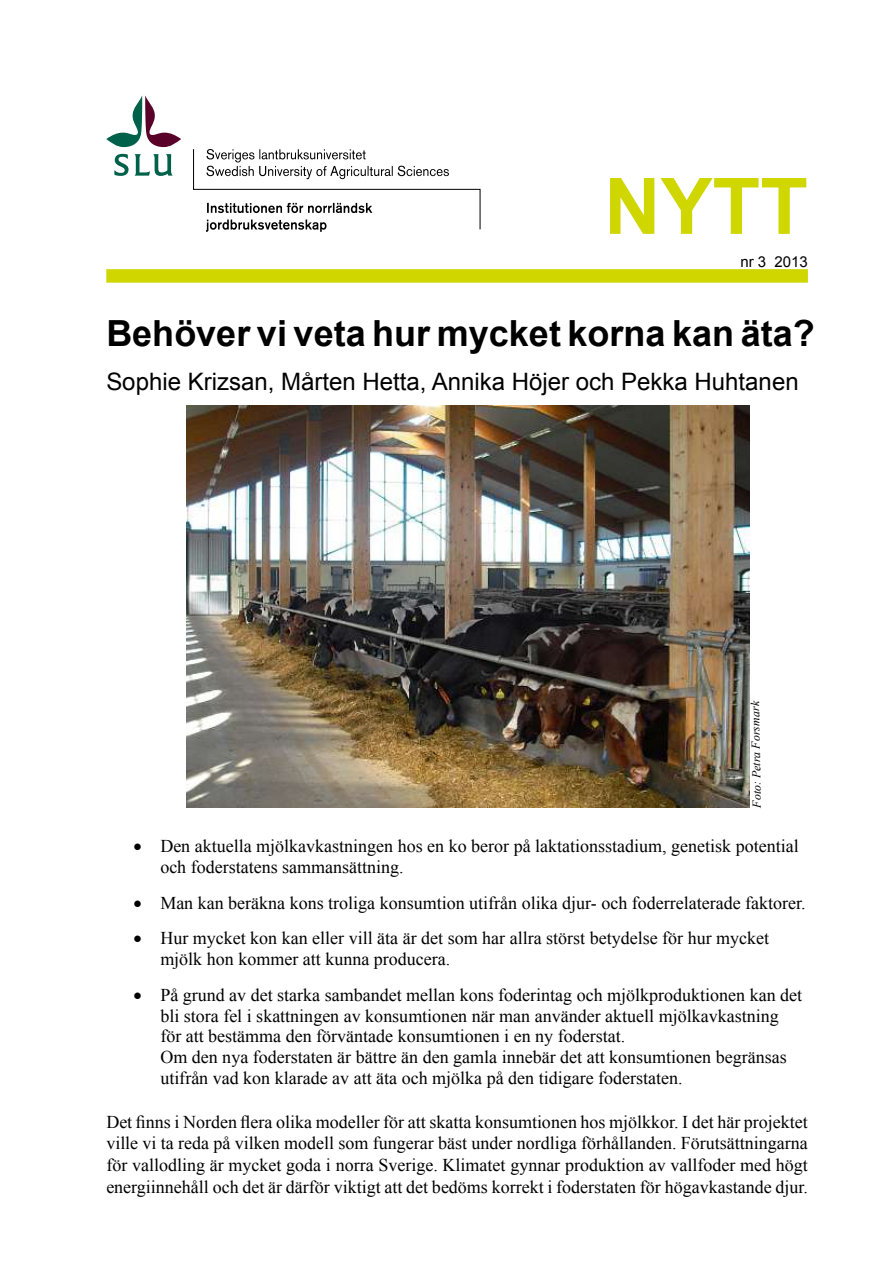
<style>
.page{position:relative;width:893px;height:1263px;background:#fff}
.page>*{position:absolute;margin:0;border:0;box-sizing:border-box;transform-origin:0 0}
.t1{font:700 78px "Arial";color:#cfd600}
.t2{font:700 36px "Arial";color:#000}
.t3{font:24px "Arial";color:#000}
.t4{font:18px/20.7px "Times New Roman";color:#000}
.t5{font:15px "Arial";color:#000}
.t6{font:italic 12px "Times New Roman";color:#000}
</style>
<div class="page">
<svg style="left:106px;top:96px;width:75px;height:51px"></svg>
<svg style="left:114px;top:154px;width:15px;height:22px"></svg>
<svg style="left:135px;top:154px;width:38px;height:22px"></svg>
<svg style="left:193px;top:149px;width:288px;height:83px"></svg>
<div style="left:106px;top:269px;width:702px;height:14px;background:#cfd600"></div>
<img style="left:187px;top:405px;width:563px;height:403px">
<h1 class="t1" style="left:604px;top:155px;width:205px">NYTT</h1>
<p class="t5" style="left:740px;top:252px;width:69px">nr 3 2013</p>
<h2 class="t2" style="left:106px;top:310px;width:710px">Behöver vi veta hur mycket korna kan äta?</h2>
<h3 class="t3" style="left:106px;top:366px;width:694px">Sophie Krizsan, Mårten Hetta, Annika Höjer och Pekka Huhtanen</h3>
<p class="t6" style="left:749px;top:808px;width:108px;rotate:-91deg">Foto: Petra Forsmark</p>
<p class="t4" style="left:160px;top:836px;width:640px;text-indent:-27px">• Den aktuella mjölkavkastningen hos en ko beror på laktationsstadium, genetisk potential och foderstatens sammansättning.</p>
<p class="t4" style="left:133px;top:892px;width:674px">• Man kan beräkna kons troliga konsumtion utifrån olika djur- och foderrelaterade faktorer.</p>
<p class="t4" style="left:160px;top:928px;width:610px;text-indent:-27px">• Hur mycket kon kan eller vill äta är det som har allra störst betydelse för hur mycket mjölk hon kommer att kunna producera.</p>
<p class="t4" style="left:160px;top:984px;width:643px;text-indent:-27px">• På grund av det starka sambandet mellan kons foderintag och mjölkproduktionen kan det bli stora fel i skattningen av konsumtionen när man använder aktuell mjölkavkastning för att bestämma den förväntade konsumtionen i en ny foderstat.<br>Om den nya foderstaten är bättre än den gamla innebär det att konsumtionen begränsas utifrån vad kon klarade av att äta och mjölka på den tidigare foderstaten.</p>
<p class="t4" style="left:106px;top:1111px;width:703px;line-height:21.6px;text-align:justify">Det finns i Norden flera olika modeller för att skatta konsumtionen hos mjölkkor. I det här projektet ville vi ta reda på vilken modell som fungerar bäst under nordliga förhållanden. Förutsättningarna för vallodling är mycket goda i norra Sverige. Klimatet gynnar produktion av vallfoder med högt energiinnehåll och det är därför viktigt att det bedöms korrekt i foderstaten för högavkastande djur.</p>
</div>
